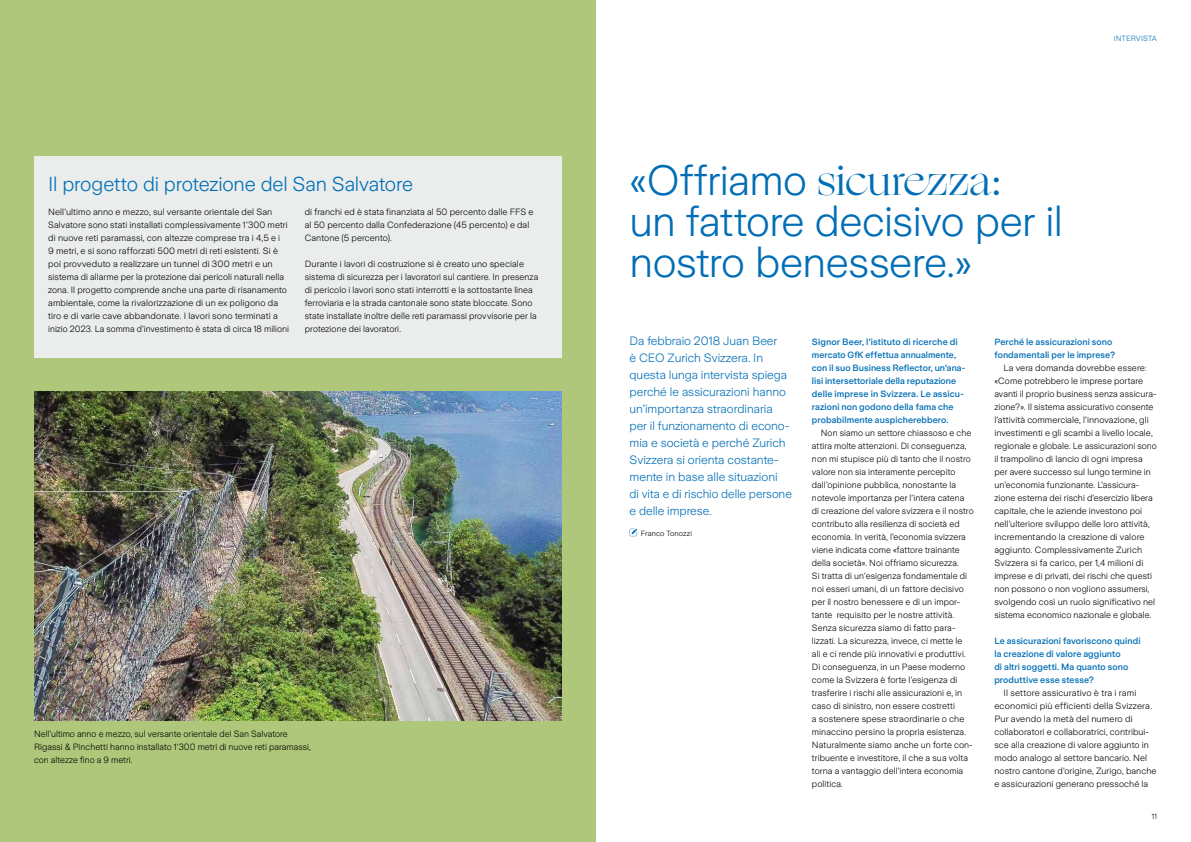
<style>
.page{position:relative;width:1191px;height:842px;background:#fff}
.page>*{position:absolute;margin:0;border:0;box-sizing:border-box;transform-origin:0 0}
.t1{font:300 42px/41px "Zurich Sans";letter-spacing:-.015em;color:#006eb6}
.t2{font:42px "Ogg";color:#006eb6}
.t3{font:300 20px "Zurich Sans";letter-spacing:-.01em;color:#006eb6}
.t4{font:300 12px/17px "Zurich Sans";letter-spacing:-.005em;color:#006eb6}
.t5{font:300 9px/13px "Zurich Sans";letter-spacing:.005em;color:#000}
.t6{font:500 9px/13px "Zurich Sans";letter-spacing:.01em;color:#006eb6}
.t7{font:300 7.5px "Zurich Sans";letter-spacing:.015em;color:#000}
.t8{font:300 7.5px "Zurich Sans";letter-spacing:.015em;color:#006eb6}
.s1{font-family:"Zurich Sans";font-weight:300}
</style>
<div class="page">
<div style="left:0;top:0;width:595px;height:842px;background:#aec77a"></div>
<div style="left:34px;top:156px;width:527px;height:202px;background:#eaedec"></div>
<img style="left:34px;top:391px;width:527px;height:329px">
<svg style="left:629px;top:529px;width:8px;height:7px"></svg>
<h2 class="t3" style="left:48px;top:173px;width:366px">Il progetto di protezione del San Salvatore</h2>
<p class="t5" style="left:48px;top:205px;width:242px">Nell’ultimo anno e mezzo, sul versante orientale del San Salvatore sono stati installati complessivamente 1’300 metri di nuove reti paramassi, con altezze comprese tra i 4,5 e i<br>9 metri, e si sono rafforzati 500 metri di reti esistenti. Si è poi provveduto a realizzare un tunnel di 300 metri e un sistema di allarme per la protezione dai pericoli naturali nella zona. Il progetto comprende anche una parte di risanamento ambientale, come la rivalorizzazione di un ex poligono da tiro e di varie cave abbandonate. I lavori sono terminati a inizio 2023. La somma d’investimento è stata di circa 18 milioni</p>
<p class="t5" style="left:305px;top:205px;width:230px">di franchi ed è stata finanziata al 50 percento dalle FFS e al 50 percento dalla Confederazione (45 percento) e dal<br>Cantone (5 percento).</p>
<p class="t5" style="left:305px;top:257px;width:235px">Durante i lavori di costruzione si è creato uno speciale sistema di sicurezza per i lavoratori sul cantiere. In presenza di pericolo i lavori sono stati interrotti e la sottostante linea ferroviaria e la strada cantonale sono state bloccate. Sono state installate inoltre delle reti paramassi provvisorie per la protezione dei lavoratori.</p>
<p class="t5" style="left:34px;top:727px;width:278px">Nell’ultimo anno e mezzo, sul versante orientale del San Salvatore<br>Rigassi &amp; Pinchetti hanno installato 1’300 metri di nuove reti paramassi, con altezze fino a 9 metri.</p>
<h1 class="t2" style="left:629px;top:153px;width:373px"><span class="s1">«Offriamo</span> sicurezza:</h1>
<h1 class="t1" style="left:629px;top:202px;width:435px">un fattore decisivo per il nostro benessere.»</h1>
<p class="t8" style="left:1113px;top:34px;width:45px">INTERVISTA</p>
<p class="t4" style="left:629px;top:332px;width:164px">Da febbraio 2018 Juan Beer<br>è CEO Zurich Svizzera. In questa lunga intervista spiega perché le assicurazioni hanno un’importanza straordinaria per il funzionamento di econo&shy;mia e società e perché Zurich<br>Svizzera si orienta costante&shy;mente in base alle situazioni<br>di vita e di rischio delle persone e delle imprese.</p>
<p class="t7" style="left:641px;top:530px;width:53px">Franco Tonozzi</p>
<p class="t6" style="left:812px;top:335px;width:155px">Signor Beer, l’istituto di ricerche di mercato GfK effettua annualmente, con il suo Business Reflector, un’ana&shy;lisi intersettoriale della reputazione delle imprese in Svizzera. Le assicu&shy;razioni non godono della fama che probabilmente auspicherebbero.</p>
<p class="t5" style="left:812px;top:426px;width:163px;text-indent:9px">Non siamo un settore chiassoso e che attira molte attenzioni. Di conseguenza, non mi stupisce più di tanto che il nostro valore non sia interamente percepito dall’opinione pubblica, nonostante la notevole importanza per l’intera catena di creazione del valore svizzera e il nostro contributo alla resilienza di società ed economia. In verità, l’economia svizzera viene indicata come «fattore trainante della società». Noi offriamo sicurezza.<br>Si tratta di un’esigenza fondamentale di noi esseri umani, di un fattore decisivo per il nostro benessere e di un impor&shy;tante requisito per le nostre attività.<br>Senza sicurezza siamo di fatto para&shy;lizzati. La sicurezza, invece, ci mette le<br>ali e ci rende più innovativi e produttivi.<br>Di conseguenza, in un Paese moderno come la Svizzera è forte l’esigenza di trasferire i rischi alle assicurazioni e, in caso di sinistro, non essere costretti<br>a sostenere spese straordinarie o che minaccino persino la propria esistenza.<br>Naturalmente siamo anche un forte con&shy;tribuente e investitore, il che a sua volta torna a vantaggio dell’intera economia politica.</p>
<p class="t6" style="left:994px;top:335px;width:122px">Perché le assicurazioni sono fondamentali per le imprese?</p>
<p class="t5" style="left:994px;top:361px;width:164px;text-indent:9px">La vera domanda dovrebbe essere: «Come potrebbero le imprese portare avanti il proprio business senza assicura&shy;zione?». Il sistema assicurativo consente l’attività commerciale, l’innovazione, gli investimenti e gli scambi a livello locale, regionale e globale. Le assicurazioni sono il trampolino di lancio di ogni impresa per avere successo sul lungo termine in un’economia funzionante. L’assicura&shy;zione esterna dei rischi d’esercizio libera capitale, che le aziende investono poi nell’ulteriore sviluppo delle loro attività, incrementando la creazione di valore aggiunto. Complessivamente Zurich Svizzera si fa carico, per 1,4 milioni di imprese e di privati, dei rischi che questi non possono o non vogliono assumersi, svolgendo così un ruolo significativo nel sistema economico nazionale e globale.</p>
<p class="t6" style="left:994px;top:634px;width:148px">Le assicurazioni favoriscono quindi la creazione di valore aggiunto<br>di altri soggetti. Ma quanto sono produttive esse stesse?</p>
<p class="t5" style="left:994px;top:686px;width:164px;text-indent:9px">Il settore assicurativo è tra i rami economici più efficienti della Svizzera.<br>Pur avendo la metà del numero di collaboratori e collaboratrici, contribui&shy;sce alla creazione di valore aggiunto in modo analogo al settore bancario. Nel nostro cantone d’origine, Zurigo, banche e assicurazioni generano pressoché la</p>
<p class="t7" style="left:1151px;top:813px;width:7px">11</p>
</div>
